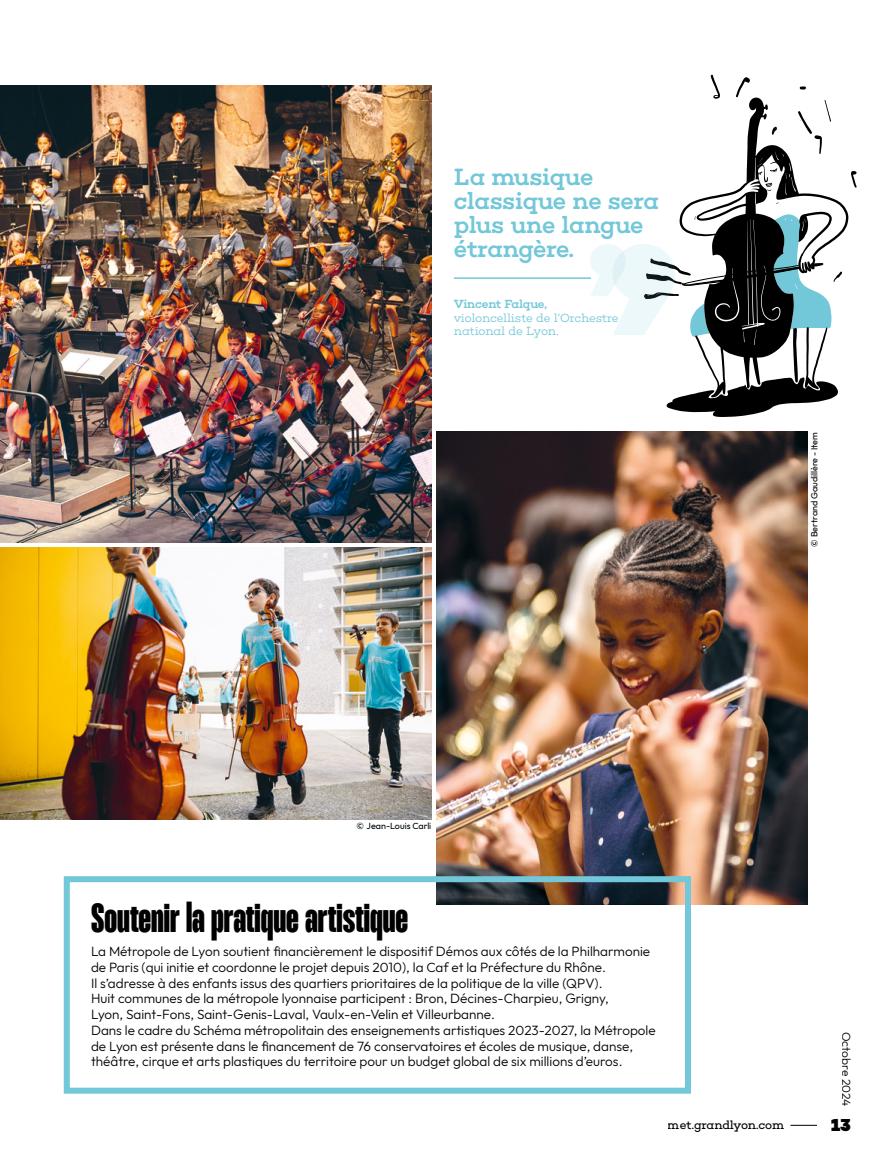
<style>
.page{position:relative;width:893px;height:1170px;background:#fff}
.page>*{position:absolute;margin:0;border:0;box-sizing:border-box;transform-origin:0 0}
.t1{font:900 40.5px "Mango Grotesque";color:#000}
.t2{font:500 24px/24px "Choplin";letter-spacing:-.02em;color:#72c7d8}
.t3{font:900 18px "Choplin";color:#000}
.t4{font:300 13.5px/15.8px "Outfit";color:#000}
.t5{font:300 12px/13.5px "Choplin";letter-spacing:-.025em;color:#72c7d8}
.t6{font:12px "Choplin";letter-spacing:-.02em;color:#000}
.t7{font:500 12px "Choplin";letter-spacing:-.025em;color:#72c7d8}
.t8{font:300 12px "Outfit";color:#000}
.t9{font:9px "Outfit";color:#000}
</style>
<div class="page">
<svg style="left:681px;top:190px;width:167px;height:43px"></svg>
<svg style="left:851px;top:171px;width:6px;height:17px"></svg>
<svg style="left:711px;top:75px;width:9px;height:24px"></svg>
<svg style="left:736px;top:77px;width:95px;height:127px"></svg>
<img style="left:437px;top:432px;width:371px;height:472px">
<img style="left:0;top:85px;width:431px;height:457px">
<img style="left:0;top:547px;width:431px;height:272px">
<hr style="left:454px;top:277px;width:137px;height:2px;background:#72c7d8">
<svg style="left:590px;top:214px;width:252px;height:203px"></svg>
<div style="left:64px;top:876px;width:627px;height:217px;border:6px solid #72c7d8"></div>
<svg style="left:790px;top:1124px;width:27px;height:1px"></svg>
<h2 class="t2" style="left:454px;top:165px;width:207px">La musique classique ne sera plus une langue étrangère.</h2>
<p class="t7" style="left:454px;top:297px;width:95px">Vincent Falque,</p>
<p class="t5" style="left:454px;top:311px;width:166px">violoncelliste de l’Orchestre national de Lyon.</p>
<p class="t9" style="left:808px;top:547px;width:117px;rotate:-90deg">© Bertrand Gaudillère - Item</p>
<p class="t9" style="left:356px;top:820px;width:76px">© Jean-Louis Carli</p>
<h1 class="t1" style="left:91px;top:894px;width:319px">Soutenir la pratique artistique</h1>
<p class="t4" style="left:91px;top:943px;width:566px">La Métropole de Lyon soutient financièrement le dispositif Démos aux côtés de la Philharmonie de Paris (qui initie et coordonne le projet depuis 2010), la Caf et la Préfecture du Rhône.<br>Il s’adresse à des enfants issus des quartiers prioritaires de la politique de la ville (QPV).<br>Huit communes de la métropole lyonnaise participent : Bron, Décines-Charpieu, Grigny,<br>Lyon, Saint-Fons, Saint-Genis-Laval, Vaulx-en-Velin et Villeurbanne.<br>Dans le cadre du Schéma métropolitain des enseignements artistiques 2023-2027, la Métropole de Lyon est présente dans le financement de 76 conservatoires et écoles de musique, danse, théâtre, cirque et arts plastiques du territoire pour un budget global de six millions d’euros.</p>
<p class="t6" style="left:668px;top:1118px;width:118px">met.grandlyon.com</p>
<p class="t8" style="left:854px;top:1031px;width:76px;rotate:90deg">Octobre 2024</p>
<h3 class="t3" style="left:830px;top:1114px;width:21px">13</h3>
</div>
